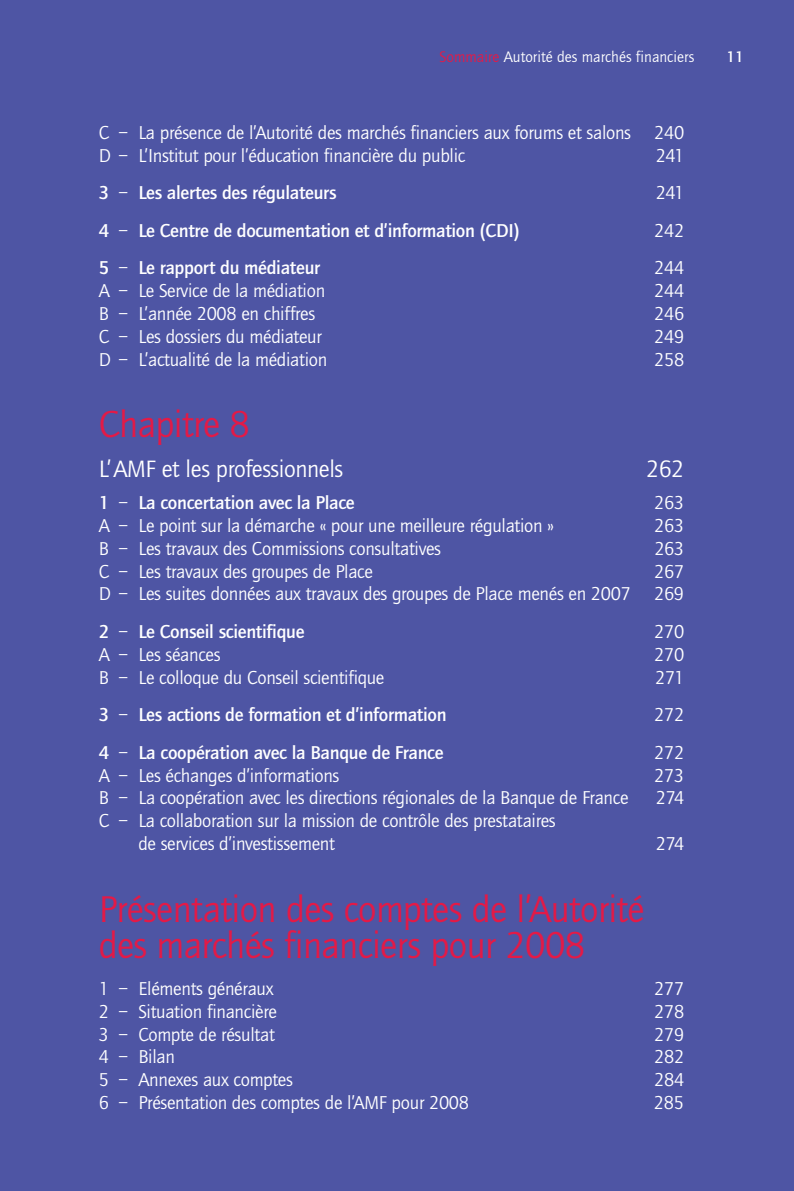
<style>
.page{position:relative;width:794px;height:1191px;background:#fff}
.page>*{position:absolute;margin:0;border:0;box-sizing:border-box;transform-origin:0 0}
.t1{font:38.5px/35.9px "Quay Sans";letter-spacing:-.015em;color:#e31a47}
.t2{font:24.5px "Quay Sans";letter-spacing:-.015em;color:#fff}
.t3{font:19.25px/22.8px "Quay Sans";letter-spacing:-.015em;color:#fff}
.t4{font:500 19.25px "Quay Sans";letter-spacing:-.015em;color:#fff}
.t5{font:15.75px "Quay Sans";color:#fff}
.t6{font:500 15.75px "Quay Sans";color:#fff}
.s1{color:#e31a47}
.s2{font-weight:400}
</style>
<div class="page">
<div style="left:0;top:0;width:793px;height:1191px;background:#4e55a4"></div>
<p class="t5" style="left:439px;top:50px;width:256px"><span class="s1">Sommaire</span> Autorité des marchés financiers</p>
<p class="t6" style="left:726px;top:50px;width:19px">11</p>
<p class="t3" style="left:99px;top:123px;width:587px">C – La présence de l’Autorité des marchés financiers aux forums et salons 240<br>D – L’Institut pour l’éducation financière du public</p>
<p class="t3" style="left:655px;top:145px;width:30px">241</p>
<p class="t4" style="left:99px;top:185px;width:239px">3 <span class="s2">–</span> Les alertes des régulateurs</p>
<p class="t3" style="left:656px;top:183px;width:30px">241</p>
<p class="t4" style="left:99px;top:223px;width:422px">4 <span class="s2">–</span> Le Centre de documentation et d’information (CDI)</p>
<p class="t3" style="left:654px;top:221px;width:32px">242</p>
<p class="t4" style="left:99px;top:261px;width:223px">5 <span class="s2">–</span> Le rapport du médiateur</p>
<p class="t3" style="left:654px;top:258px;width:32px">244</p>
<p class="t3" style="left:99px;top:281px;width:228px">A – Le Service de la médiation</p>
<p class="t3" style="left:654px;top:281px;width:32px">244</p>
<p class="t3" style="left:99px;top:304px;width:218px">B – L’année 2008 en chiffres</p>
<p class="t3" style="left:654px;top:304px;width:32px">246</p>
<p class="t3" style="left:99px;top:327px;width:225px">C – Les dossiers du médiateur</p>
<p class="t3" style="left:654px;top:327px;width:32px">249</p>
<p class="t3" style="left:99px;top:349px;width:230px">D – L’actualité de la médiation</p>
<p class="t3" style="left:654px;top:349px;width:32px">258</p>
<h1 class="t1" style="left:99px;top:410px;width:153px">Chapitre 8</h1>
<p class="t2" style="left:99px;top:459px;width:246px">L’AMF et les professionnels</p>
<p class="t2" style="left:646px;top:459px;width:40px">262</p>
<p class="t4" style="left:99px;top:495px;width:257px">1 <span class="s2">–</span> La concertation avec la Place</p>
<p class="t3" style="left:654px;top:493px;width:32px">263</p>
<p class="t3" style="left:99px;top:516px;width:456px">A – Le point sur la démarche « pour une meilleure régulation »</p>
<p class="t3" style="left:654px;top:516px;width:32px">263</p>
<p class="t3" style="left:99px;top:539px;width:344px">B – Les travaux des Commissions consultatives</p>
<p class="t3" style="left:654px;top:539px;width:32px">263</p>
<p class="t3" style="left:99px;top:561px;width:276px">C – Les travaux des groupes de Place</p>
<p class="t3" style="left:99px;top:561px;width:587px;text-align:right">267<br>D – Les suites données aux travaux des groupes de Place menés en 2007 269</p>
<p class="t4" style="left:99px;top:624px;width:207px">2 <span class="s2">–</span> Le Conseil scientifique</p>
<p class="t3" style="left:654px;top:622px;width:32px">270</p>
<p class="t3" style="left:99px;top:645px;width:123px">A – Les séances</p>
<p class="t3" style="left:654px;top:645px;width:32px">270</p>
<p class="t3" style="left:99px;top:667px;width:287px">B – Le colloque du Conseil scientifique</p>
<p class="t3" style="left:655px;top:667px;width:31px">271</p>
<p class="t4" style="left:99px;top:707px;width:349px">3 <span class="s2">–</span> Les actions de formation et d’information</p>
<p class="t3" style="left:654px;top:705px;width:32px">272</p>
<p class="t4" style="left:99px;top:745px;width:346px">4 <span class="s2">–</span> La coopération avec la Banque de France</p>
<p class="t3" style="left:654px;top:743px;width:32px">272</p>
<p class="t3" style="left:99px;top:765px;width:242px">A – Les échanges d’informations</p>
<p class="t3" style="left:654px;top:765px;width:32px">273</p>
<p class="t3" style="left:99px;top:788px;width:531px">B – La coopération avec les directions régionales de la Banque de France</p>
<p class="t3" style="left:656px;top:788px;width:30px">274</p>
<p class="t3" style="left:138px;top:811px;width:419px;text-indent:-40px">C – La collaboration sur la mission de contrôle des prestataires de services d’investissement</p>
<p class="t3" style="left:656px;top:834px;width:30px">274</p>
<h1 class="t1" style="left:99px;top:894px;width:547px">Présentation des comptes de l’Autorité des marchés financiers pour 2008</h1>
<p class="t3" style="left:99px;top:979px;width:176px">1 – Eléments généraux</p>
<p class="t3" style="left:654px;top:979px;width:32px">277</p>
<p class="t3" style="left:99px;top:1002px;width:180px">2 – Situation financière</p>
<p class="t3" style="left:654px;top:1002px;width:32px">278</p>
<p class="t3" style="left:99px;top:1024px;width:178px">3 – Compte de résultat</p>
<p class="t3" style="left:654px;top:1024px;width:32px">279</p>
<p class="t3" style="left:99px;top:1047px;width:78px">4 – Bilan</p>
<p class="t3" style="left:654px;top:1047px;width:32px">282</p>
<p class="t3" style="left:99px;top:1070px;width:196px">5 – Annexes aux comptes</p>
<p class="t3" style="left:654px;top:1070px;width:32px">284</p>
<p class="t3" style="left:99px;top:1093px;width:372px">6 – Présentation des comptes de l’AMF pour 2008</p>
<p class="t3" style="left:654px;top:1093px;width:32px">285</p>
</div>
